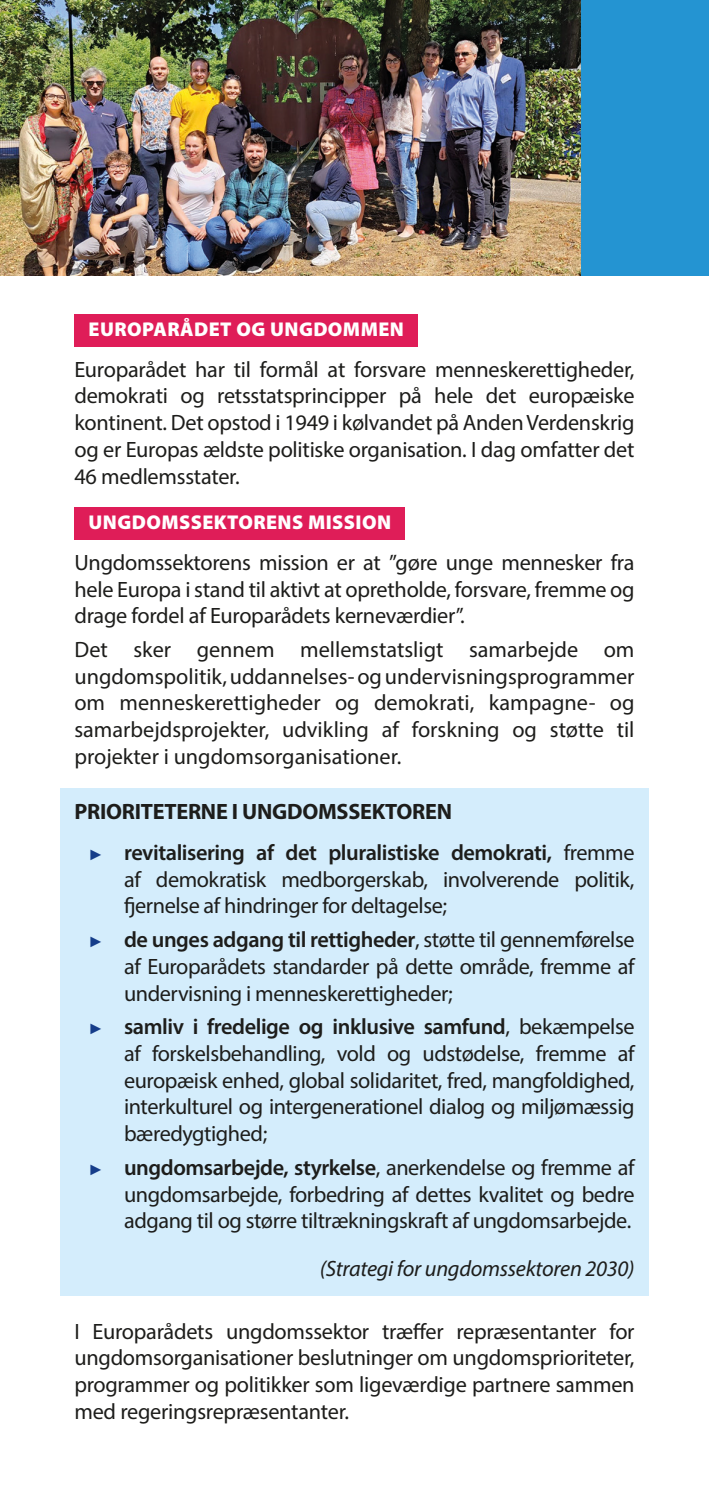
<style>
.page{position:relative;width:709px;height:1489px;background:#fff}
.page>*{position:absolute;margin:0;border:0;box-sizing:border-box;transform-origin:0 0}
.body{font:22.25px/26.8px "Myriad Pro";letter-spacing:-.02em;color:#1d1d1b;text-align:justify}
.special_body{font:italic 22.25px "Myriad Pro";letter-spacing:-.01em;color:#1d1d1b}
.special_body-2{font:700 22.25px "Myriad Pro";letter-spacing:-.01em;color:#1d1d1b}
.t1{font:900 20px "Myriad Pro";letter-spacing:.02em;color:#fff}
.s1{font-family:"Arial";font-size:15px;color:#153d8a}
.s2{font-weight:600}
</style>
<div class="page">
<div style="left:395px;top:0;width:314px;height:275px;background:#2494d2"></div>
<img style="left:0;top:0;width:580px;height:275px">
<div style="left:74px;top:314px;width:344px;height:32px;background:#df1d58"></div>
<div style="left:74px;top:507px;width:331px;height:32px;background:#df1d58"></div>
<div style="left:60px;top:788px;width:588px;height:50px;background:#d4edfc"></div>
<div style="left:60px;top:829px;width:588px;height:104px;background:#d4edfc"></div>
<div style="left:60px;top:916px;width:588px;height:104px;background:#d4edfc"></div>
<div style="left:60px;top:1003px;width:588px;height:157px;background:#d4edfc"></div>
<div style="left:60px;top:1143px;width:588px;height:104px;background:#d4edfc"></div>
<div style="left:60px;top:1245px;width:588px;height:50px;background:#d4edfc"></div>
<p class="t1" style="left:89px;top:316px;width:317px">EUROPARÅDET OG UNGDOMMEN</p>
<p class="body" style="left:74px;top:355px;width:561px">Europarådet har til formål at forsvare menneskerettigheder, demokrati og retsstatsprincipper på hele det europæiske kontinent. Det opstod i 1949 i kølvandet på Anden Verdenskrig og er Europas ældste politiske organisation. I dag omfatter det 46 medlemsstater.</p>
<p class="t1" style="left:89px;top:509px;width:304px">UNGDOMSSEKTORENS MISSION</p>
<p class="body" style="left:74px;top:548px;width:561px">Ungdomssektorens mission er at ”gøre unge mennesker fra hele Europa i stand til aktivt at opretholde, forsvare, fremme og drage fordel af Europarådets kerneværdier”.</p>
<p class="body" style="left:74px;top:635px;width:561px">Det sker gennem mellemstatsligt samarbejde om ungdomspolitik, uddannelses- og undervisningsprogrammer om menneskerettigheder og demokrati, kampagne- og samarbejdsprojekter, udvikling af forskning og støtte til projekter i ungdomsorganisationer.</p>
<p class="special_body-2" style="left:74px;top:797px;width:379px">PRIORITETERNE I UNGDOMSSEKTOREN</p>
<p class="body" style="left:124px;top:838px;width:512px;text-indent:-35px"><span class="s1">►</span> <span class="s2">revitalisering af det pluralistiske demokrati,</span> fremme af demokratisk medborgerskab, involverende politik, fjernelse af hindringer for deltagelse;</p>
<p class="body" style="left:124px;top:925px;width:512px;text-indent:-35px"><span class="s1">►</span> <span class="s2">de unges adgang til rettigheder</span>, støtte til gennemførelse af Europarådets standarder på dette område, fremme af undervisning i menneskerettigheder;</p>
<p class="body" style="left:124px;top:1013px;width:512px;text-indent:-35px"><span class="s1">►</span> <span class="s2">samliv i fredelige og inklusive samfund</span>, bekæmpelse af forskelsbehandling, vold og udstødelse, fremme af europæisk enhed, global solidaritet, fred, mangfoldighed, interkulturel og intergenerationel dialog og miljømæssig bæredygtighed;</p>
<p class="body" style="left:124px;top:1153px;width:512px;text-indent:-35px"><span class="s1">►</span> <span class="s2">ungdomsarbejde, styrkelse</span>, anerkendelse og fremme af ungdomsarbejde, forbedring af dettes kvalitet og bedre adgang til og større tiltrækningskraft af ungdomsarbejde.</p>
<p class="special_body" style="left:320px;top:1254px;width:316px">(Strategi for ungdomssektoren 2030)</p>
<p class="body" style="left:74px;top:1317px;width:561px">I Europarådets ungdomssektor træffer repræsentanter for ungdomsorganisationer beslutninger om ungdomsprioriteter, programmer og politikker som ligeværdige partnere sammen med regeringsrepræsentanter.</p>
</div>
